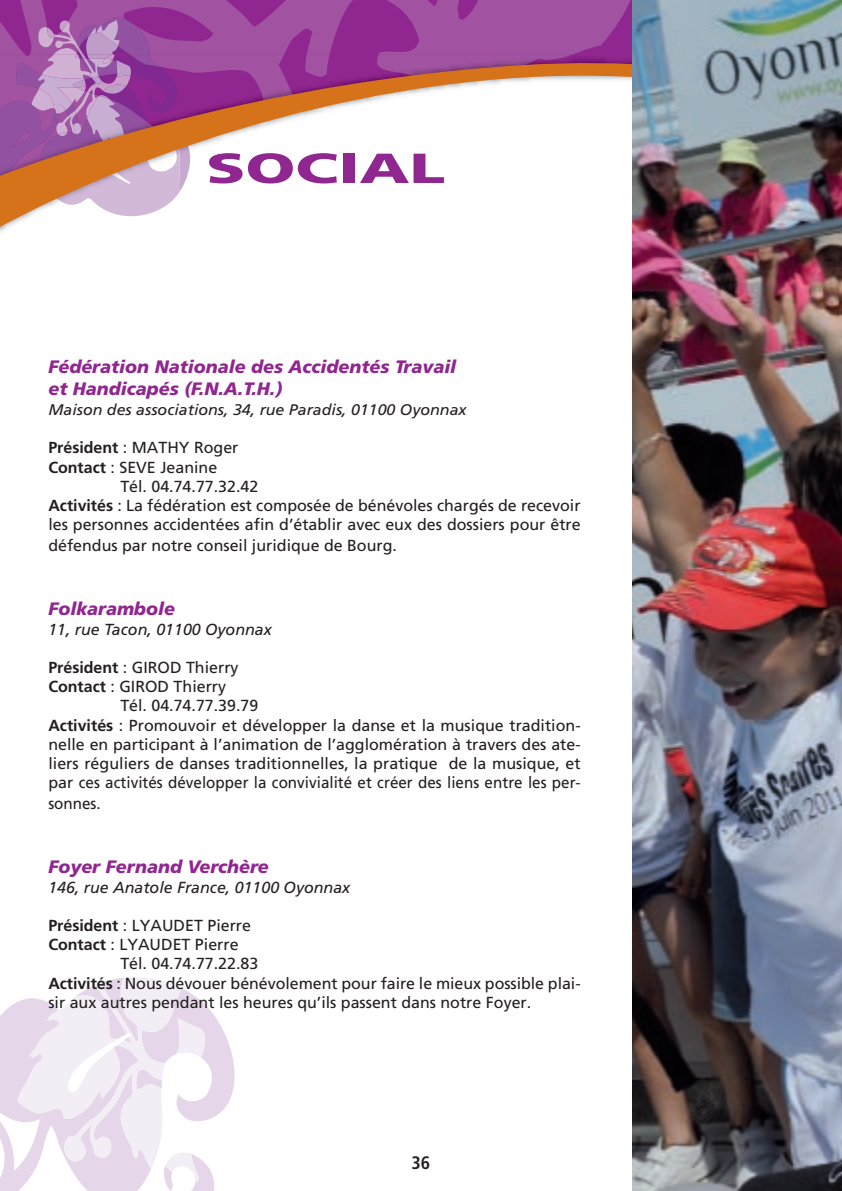
<style>
.page{position:relative;width:842px;height:1191px;background:#fff}
.page>*{position:absolute;margin:0;border:0;box-sizing:border-box;transform-origin:0 0}
.t1{font:900 42px "Frutiger";color:#90268f;scale:1.53 1}
.t2{font:italic 900 18px/21.6px "Frutiger";color:#90268f}
.t3{font:700 condensed 18px "Frutiger";color:#231f20}
.t4{font:16px "Frutiger";color:#231f20}
.t5{font:italic 16px "Frutiger";color:#231f20}
.t6{font:16px "Frutiger";color:#231f20;scale:.95 1}
.t7{font:italic 15.4px "Frutiger";color:#231f20;scale:1.04 1}
.s1{font-weight:700}
</style>
<div class="page">
<svg style="left:0;top:1002px;width:235px;height:189px;fill:#e5d7e9"></svg>
<svg style="left:0;top:0;width:632px;height:51px;background:#9b449b"></svg>
<svg style="left:17px;top:977px;width:188px;height:205px"></svg>
<svg style="left:38px;top:18px;width:112px;height:33px;background:#a667ad"></svg>
<svg style="left:0;top:51px;width:632px;height:181px"></svg>
<img style="left:632px;top:0;width:210px;height:1191px">
<h1 class="t1" style="left:206px;top:151px;width:158px">SOCIAL</h1>
<p class="t2" style="left:48px;top:358px;width:409px">Fédération Nationale des Accidentés Travail et Handicapés (F.N.A.T.H.)</p>
<p class="t7" style="left:48px;top:403px;width:404px">Maison des associations, 34, rue Paradis, 01100 Oyonnax</p>
<p class="t4" style="left:48px;top:438px;width:192px"><span class="s1">Président</span> : MATHY Roger</p>
<p class="t4" style="left:48px;top:458px;width:170px"><span class="s1">Contact</span> : SEVE Jeanine</p>
<p class="t4" style="left:120px;top:477px;width:139px">Tél. 04.74.77.32.42</p>
<p class="t4" style="left:48px;top:496px;width:534px"><span class="s1">Activités</span> : La fédération est composée de bénévoles chargés de recevoir</p>
<p class="t4" style="left:48px;top:515px;width:534px">les personnes accidentées afin d’établir avec eux des dossiers pour être</p>
<p class="t4" style="left:48px;top:536px;width:350px">défendus par notre conseil juridique de Bourg.</p>
<p class="t2" style="left:48px;top:599px;width:128px">Folkarambole</p>
<p class="t5" style="left:48px;top:622px;width:225px">11, rue Tacon, 01100 Oyonnax</p>
<p class="t4" style="left:48px;top:658px;width:192px"><span class="s1">Président</span> : GIROD Thierry</p>
<p class="t4" style="left:48px;top:677px;width:179px"><span class="s1">Contact</span> : GIROD Thierry</p>
<p class="t4" style="left:120px;top:696px;width:139px">Tél. 04.74.77.39.79</p>
<p class="t4" style="left:48px;top:715px;width:534px"><span class="s1">Activités</span> : Promouvoir et développer la danse et la musique tradition-</p>
<p class="t4" style="left:48px;top:735px;width:534px">nelle en participant à l’animation de l’agglomération à travers des ate-</p>
<p class="t4" style="left:48px;top:754px;width:534px">liers réguliers de danses traditionnelles, la pratique de la musique, et</p>
<p class="t4" style="left:48px;top:773px;width:534px">par ces activités développer la convivialité et créer des liens entre les per-</p>
<p class="t6" style="left:48px;top:794px;width:57px">sonnes.</p>
<p class="t2" style="left:48px;top:857px;width:222px">Foyer Fernand Verchère</p>
<p class="t5" style="left:48px;top:880px;width:303px">146, rue Anatole France, 01100 Oyonnax</p>
<p class="t4" style="left:48px;top:916px;width:204px"><span class="s1">Président</span> : LYAUDET Pierre</p>
<p class="t4" style="left:48px;top:935px;width:192px"><span class="s1">Contact</span> : LYAUDET Pierre</p>
<p class="t4" style="left:120px;top:954px;width:139px">Tél. 04.74.77.22.83</p>
<p class="t4" style="left:48px;top:973px;width:534px"><span class="s1">Activités</span> : Nous dévouer bénévolement pour faire le mieux possible plai-</p>
<p class="t4" style="left:48px;top:993px;width:484px">sir aux autres pendant les heures qu’ils passent dans notre Foyer.</p>
<p class="t3" style="left:412px;top:1155px;width:20px">36</p>
</div>
